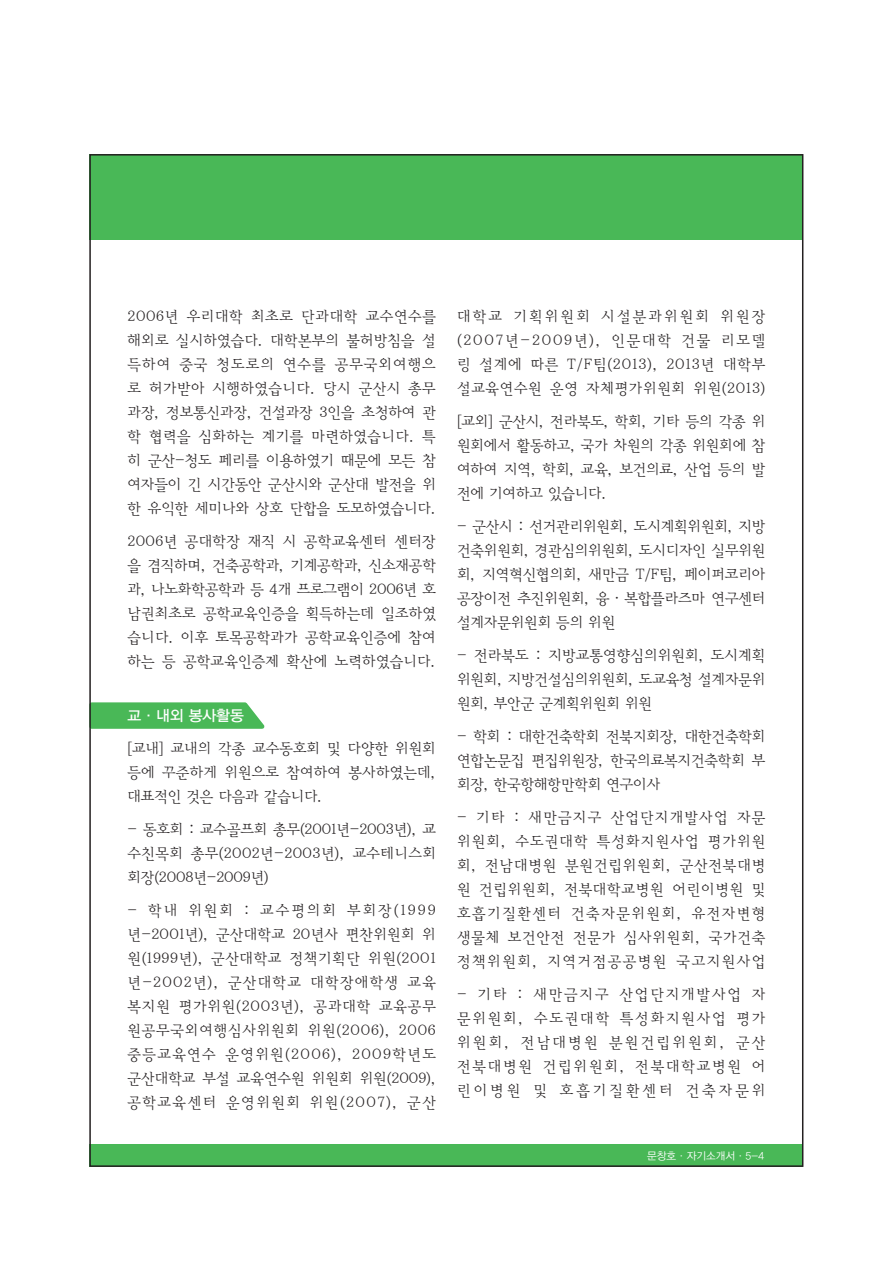
<style>
.page{position:relative;width:893px;height:1263px;background:#fff}
.page>*{position:absolute;margin:0;border:0;box-sizing:border-box;transform-origin:0 0}
.t1{font:15px/24px "YDIY Mj O220";letter-spacing:.005em;color:#231f20;text-align:justify}
.t2{font:15px "YDIYGO330";letter-spacing:-.005em;color:#fff}
.t3{font:10.5px "YDIYGO320";color:#fff}
</style>
<div class="page">
<svg style="left:92px;top:702px;width:173px;height:27px;background:#55bd62"></svg>
<div style="left:90px;top:154px;width:713px;height:85px;background:#49b857"></div>
<div style="left:90px;top:1144px;width:713px;height:22px;background:#49b857"></div>
<p class="t1" style="left:128px;top:305px;width:310px">2006년 우리대학 최초로 단과대학 교수연수를 해외로 실시하였습다. 대학본부의 불허방침을 설 득하여 중국 청도로의 연수를 공무국외여행으 로 허가받아 시행하였습니다. 당시 군산시 총무 과장, 정보통신과장, 건설과장 3인을 초청하여 관 학 협력을 심화하는 계기를 마련하였습니다. 특 히 군산-청도 페리를 이용하였기 때문에 모든 참 여자들이 긴 시간동안 군산시와 군산대 발전을 위 한 유익한 세미나와 상호 단합을 도모하였습니다.</p>
<p class="t1" style="left:128px;top:530px;width:310px">2006년 공대학장 재직 시 공학교육센터 센터장 을 겸직하며, 건축공학과, 기계공학과, 신소재공학 과, 나노화학공학과 등 4개 프로그램이 2006년 호 남권최초로 공학교육인증을 획득하는데 일조하였 습니다. 이후 토목공학과가 공학교육인증에 참여 하는 등 공학교육인증제 확산에 노력하였습니다.</p>
<p class="t2" style="left:128px;top:707px;width:118px">교·내외 봉사활동</p>
<p class="t1" style="left:128px;top:737px;width:310px">[교내] 교내의 각종 교수동호회 및 다양한 위원회 등에 꾸준하게 위원으로 참여하여 봉사하였는데, 대표적인 것은 다음과 같습니다.</p>
<p class="t1" style="left:128px;top:818px;width:310px">- 동호회 : 교수골프회 총무(2001년-2003년), 교 수친목회 총무(2002년-2003년), 교수테니스회 회장(2008년-2009년)</p>
<p class="t1" style="left:128px;top:899px;width:310px">- 학내 위원회 : 교수평의회 부회장(1999 년-2001년), 군산대학교 20년사 편찬위원회 위 원(1999년), 군산대학교 정책기획단 위원(2001 년-2002년), 군산대학교 대학장애학생 교육 복지원 평가위원(2003년), 공과대학 교육공무 원공무국외여행심사위원회 위원(2006), 2006 중등교육연수 운영위원(2006), 2009학년도 군산대학교 부설 교육연수원 위원회 위원(2009), 공학교육센터 운영위원회 위원(2007), 군산</p>
<p class="t1" style="left:457px;top:305px;width:310px">대학교 기획위원회 시설분과위원회 위원장 (2007년-2009년), 인문대학 건물 리모델 링 설계에 따른 T/F팀(2013), 2013년 대학부 설교육연수원 운영 자체평가위원회 위원(2013)</p>
<p class="t1" style="left:457px;top:410px;width:310px">[교외] 군산시, 전라북도, 학회, 기타 등의 각종 위 원회에서 활동하고, 국가 차원의 각종 위원회에 참 여하여 지역, 학회, 교육, 보건의료, 산업 등의 발 전에 기여하고 있습니다.</p>
<p class="t1" style="left:457px;top:515px;width:310px">- 군산시 : 선거관리위원회, 도시계획위원회, 지방 건축위원회, 경관심의위원회, 도시디자인 실무위원 회, 지역혁신협의회, 새만금 T/F팀, 페이퍼코리아 공장이전 추진위원회, 융·복합플라즈마 연구센터 설계자문위원회 등의 위원</p>
<p class="t1" style="left:457px;top:644px;width:310px">- 전라북도 : 지방교통영향심의위원회, 도시계획 위원회, 지방건설심의위원회, 도교육청 설계자문위 원회, 부안군 군계획위원회 위원</p>
<p class="t1" style="left:457px;top:725px;width:310px">- 학회 : 대한건축학회 전북지회장, 대한건축학회 연합논문집 편집위원장, 한국의료복지건축학회 부 회장, 한국항해항만학회 연구이사</p>
<p class="t1" style="left:457px;top:806px;width:310px">- 기타 : 새만금지구 산업단지개발사업 자문 위원회, 수도권대학 특성화지원사업 평가위원 회, 전남대병원 분원건립위원회, 군산전북대병 원 건립위원회, 전북대학교병원 어린이병원 및 호흡기질환센터 건축자문위원회, 유전자변형 생물체 보건안전 전문가 심사위원회, 국가건축 정책위원회, 지역거점공공병원 국고지원사업</p>
<p class="t1" style="left:457px;top:983px;width:310px">- 기타 : 새만금지구 산업단지개발사업 자 문위원회, 수도권대학 특성화지원사업 평가 위원회, 전남대병원 분원건립위원회, 군산 전북대병원 건립위원회, 전북대학교병원 어 린이병원 및 호흡기질환센터 건축자문위</p>
<p class="t3" style="left:647px;top:1150px;width:118px">문창호·자기소개서·5-4</p>
</div>
